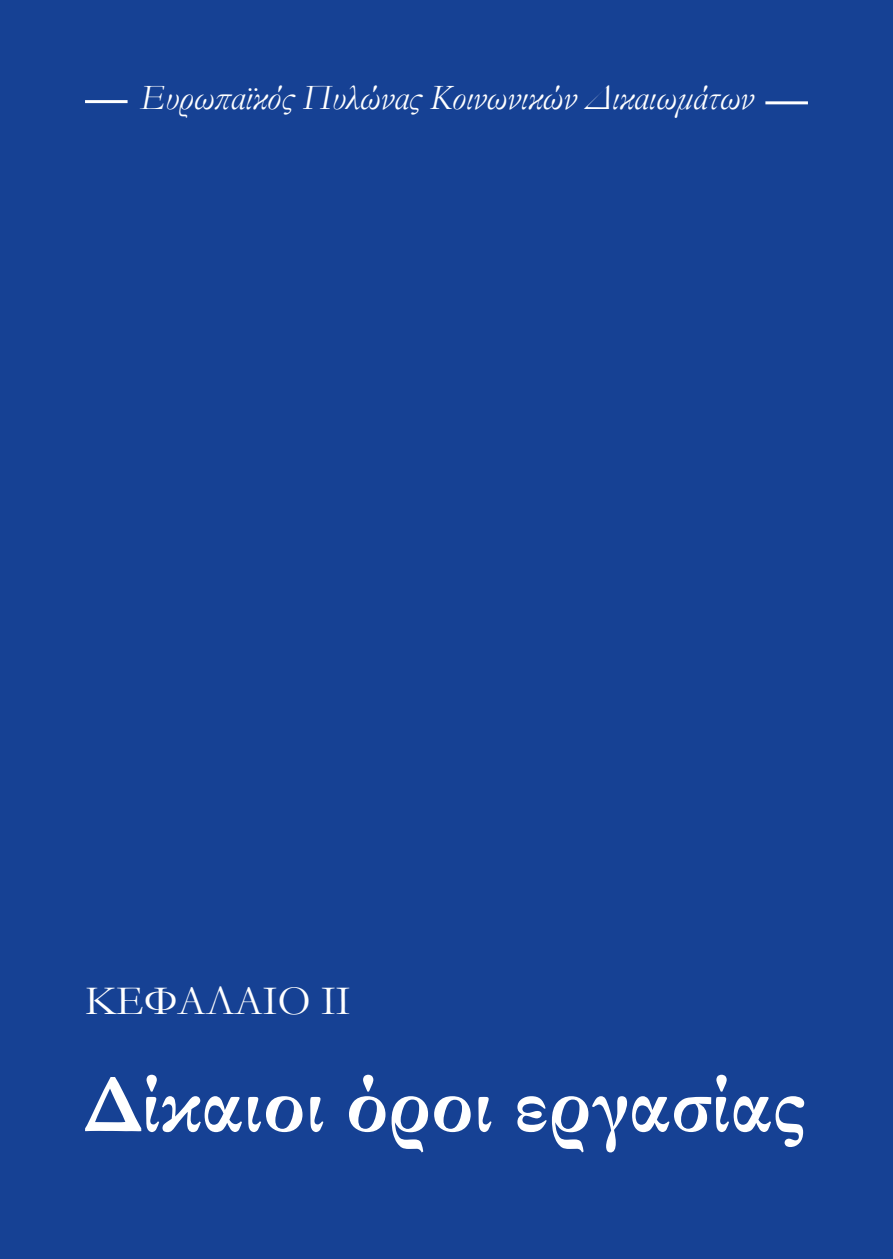
<style>
.page{position:relative;width:893px;height:1259px;background:#164194}
.page>*{position:absolute;margin:0;border:0;box-sizing:border-box;transform-origin:0 0}
.t1{font:700 84px "Garamond";color:#fff}
.t2{font:42px "Garamond";color:#fff}
.t3{font:italic 36px "Garamond";color:#fff}
</style>
<div class="page">
<hr style="left:765px;top:101px;width:43px;height:3px;background:#fff">
<hr style="left:85px;top:100px;width:43px;height:3px;background:#fff">
<p class="t3" style="left:140px;top:73px;width:614px">Ευρωπαϊκός Πυλώνας Κοινωνικών Δικαιωμάτων</p>
<p class="t2" style="left:85px;top:972px;width:267px">ΚΕΦΆΛΑΙΟ II</p>
<h1 class="t1" style="left:85px;top:1047px;width:721px">Δίκαιοι όροι εργασίας</h1>
</div>
